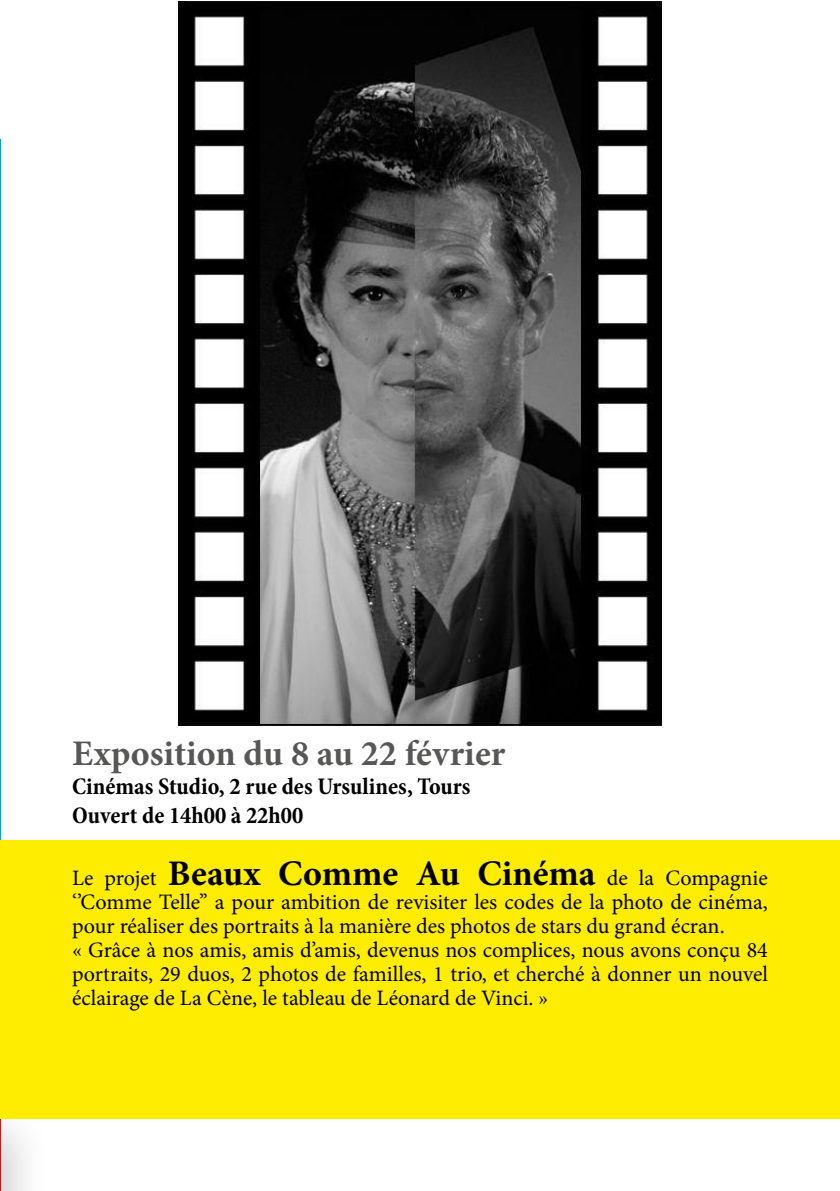
<style>
.page{position:relative;width:840px;height:1191px;background:#fff}
.page>*{position:absolute;margin:0;border:0;box-sizing:border-box;transform-origin:0 0}
.t1{font:700 36px "Minion Pro";color:#575756}
.t2{font:700 condensed 24px/28.8px "Minion Pro";color:#000}
.t3{font:22px/24px "Minion Pro";color:#000}
.s1{font-weight:700;font-size:36px}
</style>
<div class="page">
<div style="left:0;top:1095px;width:52px;height:96px;background:#000;opacity:.18"></div>
<hr style="left:0;top:1119px;width:1px;height:72px;background:#cd171a">
<hr style="left:0;top:139px;width:1px;height:979px;background:#009fe3">
<div style="left:0;top:840px;width:839px;height:279px;background:#ffed00"></div>
<img style="left:179px;top:2px;width:482px;height:724px">
<h1 class="t1" style="left:72px;top:728px;width:434px">Exposition du 8 au 22 février</h1>
<p class="t2" style="left:72px;top:772px;width:400px">Cinémas Studio, 2 rue des Ursulines, Tours<br>Ouvert de 14h00 à 22h00</p>
<p class="t3" style="left:72px;top:865px;width:697px">Le projet <span class="s1">Beaux Comme Au Cinéma</span> de la Compagnie ‘’Comme Telle’’ a pour ambition de revisiter les codes de la photo de cinéma, pour réaliser des portraits à la manière des photos de stars du grand écran.<br>« Grâce à nos amis, amis d’amis, devenus nos complices, nous avons conçu 84 portraits, 29 duos, 2 photos de familles, 1 trio, et cherché à donner un nouvel éclairage de La Cène, le tableau de Léonard de Vinci. »</p>
</div>
